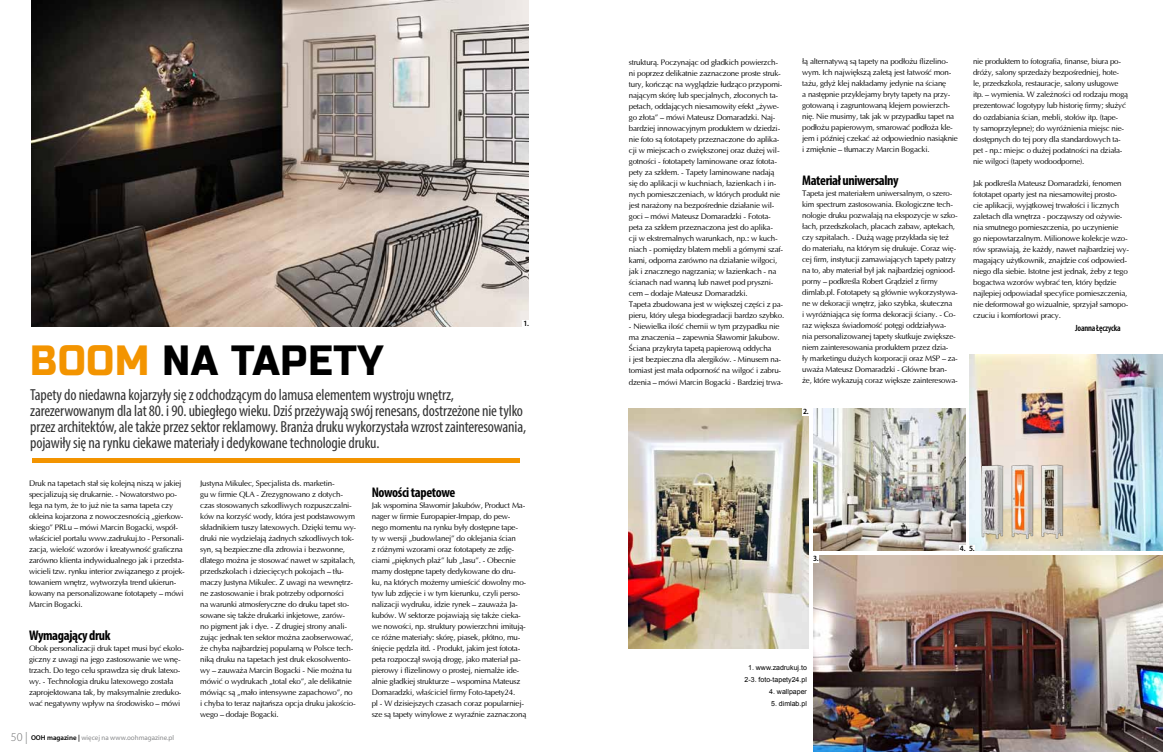
<style>
.page{position:relative;width:1163px;height:752px;background:#fff}
.page>*{position:absolute;margin:0;border:0;box-sizing:border-box;transform-origin:0 0}
.t1{font:42px "Russo One";letter-spacing:.025em;color:#000;scale:.9 1}
.t2{font:condensed 16px/16px "Myriad Pro";letter-spacing:-.01em;color:#333}
.t3{font:700 condensed 14px "Myriad Pro";letter-spacing:-.025em;color:#000}
.t4{font:600 condensed 9px "Myriad Pro";letter-spacing:-.025em;color:#000}
.t5{font:8px/11px "Ottawa";letter-spacing:-.025em;color:#000}
.t6{font:600 semi-condensed 8px "Myriad Pro";color:#000}
.t7{font:7px/12px "Arial";color:#000;text-align:center}
.t8{font:7px "Myriad Pro";color:#87888a}
.s1{color:#f39400}
.s2{font-weight:300;font-size:12px;color:#707172}
.s3{font-weight:600;color:#000}
</style>
<div class="page">
<img style="left:813px;top:408px;width:151px;height:142px">
<img style="left:628px;top:408px;width:180px;height:240px">
<img style="left:813px;top:555px;width:349px;height:196px">
<img style="left:969px;top:354px;width:193px;height:196px">
<div style="left:802px;top:408px;width:6px;height:7px;background:#fff"></div>
<div style="left:812px;top:554px;width:6px;height:8px;background:#fff"></div>
<div style="left:958px;top:544px;width:7px;height:8px;background:#fff"></div>
<div style="left:968px;top:544px;width:6px;height:8px;background:#fff"></div>
<img style="left:976px;top:458px;width:92px;height:85px">
<img style="left:32px;top:0;width:496px;height:326px">
<div style="left:32px;top:458px;width:487px;height:5px;background:#f39400"></div>
<div style="left:522px;top:320px;width:7px;height:8px;background:#fff"></div>
<h1 class="t1" style="left:30px;top:336px;width:393px"><span class="s1">BOOM</span> NA TAPETY</h1>
<p class="t6" style="left:523px;top:319px;width:7px">1.</p>
<p class="t2" style="left:30px;top:386px;width:497px">Tapety do niedawna kojarzyły się z odchodzącym do lamusa elementem wystroju wnętrz, zarezerwowanym dla lat 80. i 90. ubiegłego wieku. Dziś przeżywają swój renesans, dostrzeżone nie tylko przez architektów, ale także przez sektor reklamowy. Branża druku wykorzystała wzrost zainteresowania, pojawiły się na rynku ciekawe materiały i dedykowane technologie druku.</p>
<p class="t5" style="left:29px;top:477px;width:157px">Druk na tapetach stał się kolejną niszą w jakiej specjalizują się drukarnie. - Nowatorstwo po&shy;lega na tym, że to już nie ta sama tapeta czy okleina kojarzona z nowoczesnością „gierkow&shy;skiego” PRLu – mówi Marcin Bogacki, współ&shy;właściciel portalu www.zadrukuj.to - Personali&shy;zacja, wielość wzorów i kreatywność graficzna zarówno klienta indywidualnego jak i przedsta&shy;wicieli tzw. rynku interior związanego z projek&shy;towaniem wnętrz, wytworzyła trend ukierun&shy;kowany na personalizowane fototapety – mówi Marcin Bogacki.</p>
<h3 class="t3" style="left:29px;top:626px;width:83px">Wymagający druk</h3>
<p class="t5" style="left:29px;top:642px;width:156px">Obok personalizacji druk tapet musi być ekolo&shy;giczny z uwagi na jego zastosowanie we wnę&shy;trzach. Do tego celu sprawdza się druk latexo&shy;wy. - Technologia druku latexowego została zaprojektowana tak, by maksymalnie zreduko&shy;wać negatywny wpływ na środowisko – mówi</p>
<p class="t5" style="left:200px;top:477px;width:157px">Justyna Mikulec, Specjalista ds. marketin-<br>gu w firmie QLA - Zrezygnowano z dotych&shy;czas stosowanych szkodliwych rozpuszczalni&shy;ków na korzyść wody, która jest podstawowym składnikiem tuszy latexowych. Dzięki temu wy&shy;druki nie wydzielają żadnych szkodliwych tok&shy;syn, są bezpieczne dla zdrowia i bezwonne, dlatego można je stosować nawet w szpitalach, przedszkolach i dziecięcych pokojach – tłu&shy;maczy Justyna Mikulec. Z uwagi na wewnętrz&shy;ne zastosowanie i brak potrzeby odporności<br>na warunki atmosferyczne do druku tapet sto&shy;sowane się także drukarki inkjetowe, zarów-<br>no pigment jak i dye. - Z drugiej strony anali&shy;zując jednak ten sektor można zaobserwować, że chyba najbardziej popularną w Polsce tech&shy;niką druku na tapetach jest druk ekosolwento&shy;wy – zauważa Marcin Bogacki - Nie można tu mówić o wydrukach „total eko”, ale delikatnie mówiąc są „mało intensywne zapachowo”, no i chyba to teraz najtańsza opcja druku jakościo&shy;wego – dodaje Bogacki.</p>
<h3 class="t3" style="left:371px;top:483px;width:85px">Nowości tapetowe</h3>
<p class="t5" style="left:371px;top:499px;width:156px">Jak wspomina Sławomir Jakubów, Product Ma&shy;nager w firmie Europapier-Impap, do pew&shy;nego momentu na rynku były dostępne tape-<br>ty w wersji „budowlanej” do oklejania ścian<br>z różnymi wzorami oraz fototapety ze zdję&shy;ciami „pięknych plaż” lub „lasu”. - Obecnie mamy dostępne tapety dedykowane do dru&shy;ku, na których możemy umieścić dowolny mo&shy;tyw lub zdjęcie i w tym kierunku, czyli perso&shy;nalizacji wydruku, idzie rynek – zauważa Ja&shy;kubów. W sektorze pojawiają się także cieka&shy;we nowości, np. struktury powierzchni imitują&shy;ce różne materiały: skórę, piasek, płótno, mu&shy;śnięcie pędzla itd. - Produkt, jakim jest fotota&shy;peta rozpoczął swoją drogę, jako materiał pa&shy;pierowy i flizelinowy o prostej, niemalże ide&shy;alnie gładkiej strukturze – wspomina Mateusz Domaradzki, właściciel firmy Foto-tapety24.<br>pl - W dzisiejszych czasach coraz popularniej&shy;sze są tapety winylowe z wyraźnie zaznaczoną</p>
<p class="t8" style="left:11px;top:732px;width:165px"><span class="s2">50 |</span> <span class="s3">OOH magazine |</span> więcej na www.oohmagazine.pl</p>
<p class="t5" style="left:628px;top:57px;width:157px">strukturą. Poczynając od gładkich powierzch&shy;ni poprzez delikatnie zaznaczone proste struk&shy;tury, kończąc na wyglądzie łudząco przypomi&shy;nającym skórę lub specjalnych, złoconych ta&shy;petach, oddających niesamowity efekt „żywe&shy;go złota” – mówi Mateusz Domaradzki. Naj&shy;bardziej innowacyjnym produktem w dziedzi&shy;nie foto są fototapety przeznaczone do aplika&shy;cji w miejscach o zwiększonej oraz dużej wil&shy;gotności - fototapety laminowane oraz fotota&shy;pety za szkłem. - Tapety laminowane nadają się do aplikacji w kuchniach, łazienkach i in&shy;nych pomieszczeniach, w których produkt nie jest narażony na bezpośrednie działanie wil&shy;goci – mówi Mateusz Domaradzki - Fotota&shy;peta za szkłem przeznaczona jest do aplika-<br>cji w ekstremalnych warunkach, np.: w kuch&shy;niach - pomiędzy blatem mebli a górnymi szaf&shy;kami, odporna zarówno na działanie wilgoci, jak i znacznego nagrzania; w łazienkach - na ścianach nad wanną lub nawet pod pryszni&shy;cem – dodaje Mateusz Domaradzki.<br>Tapeta zbudowana jest w większej części z pa&shy;pieru, który ulega biodegradacji bardzo szybko.</p>
<p class="t5" style="left:628px;top:321px;width:156px">- Niewielka ilość chemii w tym przypadku nie ma znaczenia – zapewnia Sławomir Jakubow.<br>Ściana przykryta tapetą papierową oddycha<br>i jest bezpieczna dla alergików. - Minusem na&shy;tomiast jest mała odporność na wilgoć i zabru&shy;dzenia – mówi Marcin Bogacki - Bardziej trwa-</p>
<p class="t5" style="left:802px;top:56px;width:157px">łą alternatywą są tapety na podłożu flizelino&shy;wym. Ich największą zaletą jest łatwość mon&shy;tażu, gdyż klej nakładamy jedynie na ścianę<br>a następnie przyklejamy bryty tapety na przy&shy;gotowaną i zagruntowaną klejem powierzch&shy;nię. Nie musimy, tak jak w przypadku tapet na podłożu papierowym, smarować podłoża kle&shy;jem i później czekać aż odpowiednio nasiąknie i zmięknie – tłumaczy Marcin Bogacki.</p>
<h3 class="t3" style="left:802px;top:171px;width:98px">Materiał uniwersalny</h3>
<p class="t5" style="left:802px;top:188px;width:157px">Tapeta jest materiałem uniwersalnym, o szero&shy;kim spectrum zastosowania. Ekologiczne tech&shy;nologie druku pozwalają na ekspozycje w szko&shy;łach, przedszkolach, placach zabaw, aptekach, czy szpitalach. - Dużą wagę przykłada się też do materiału, na którym się drukuje. Coraz wię&shy;cej firm, instytucji zamawiających tapety patrzy na to, aby materiał był jak najbardziej ogniood&shy;porny – podkreśla Robert Grądziel z firmy dimlab.pl. Fototapety są głównie wykorzystywa&shy;ne w dekoracji wnętrz, jako szybka, skuteczna<br>i wyróżniająca się forma dekoracji ściany. - Co&shy;raz większa świadomość potęgi oddziaływa&shy;nia personalizowanej tapety skutkuje zwiększe&shy;niem zainteresowania produktem przez dzia-<br>ły marketingu dużych korporacji oraz MSP – za&shy;uważa Mateusz Domaradzki - Główne bran&shy;że, które wykazują coraz większe zainteresowa-</p>
<p class="t6" style="left:803px;top:407px;width:7px">2.</p>
<p class="t5" style="left:972px;top:56px;width:156px">nie produktem to fotografia, finanse, biura po&shy;dróży, salony sprzedaży bezpośredniej, hote&shy;le, przedszkola, restauracje, salony usługowe itp. – wymienia. W zależności od rodzaju mogą prezentować logotypy lub historię firmy; służyć do ozdabiania ścian, mebli, stołów itp. (tape-<br>ty samoprzylepne); do wyróżnienia miejsc nie&shy;dostępnych do tej pory dla standardowych ta&shy;pet - np.: miejsc o dużej podatności na działa&shy;nie wilgoci (tapety wodoodporne).</p>
<p class="t5" style="left:972px;top:177px;width:157px">Jak podkreśla Mateusz Domaradzki, fenomen fototapet oparty jest na niesamowitej prosto&shy;cie aplikacji, wyjątkowej trwałości i licznych zaletach dla wnętrza - począwszy od ożywie&shy;nia smutnego pomieszczenia, po uczynienie<br>go niepowtarzalnym. Milionowe kolekcje wzo&shy;rów sprawiają, że każdy, nawet najbardziej wy&shy;magający użytkownik, znajdzie coś odpowied&shy;niego dla siebie. Istotne jest jednak, żeby z tego bogactwa wzorów wybrać ten, który będzie najlepiej odpowiadał specyfice pomieszczenia, nie deformował go wizualnie, sprzyjał samopo&shy;czuciu i komfortowi pracy.</p>
<p class="t4" style="left:1075px;top:322px;width:47px">Joanna Łęczycka</p>
<p class="t6" style="left:813px;top:553px;width:7px">3.</p>
<p class="t6" style="left:959px;top:543px;width:16px">4. 5.</p>
<p class="t7" style="left:744px;top:661px;width:64px">1. www.zadrukuj.to<br>2-3. foto-tapety24.pl</p>
<p class="t7" style="left:769px;top:685px;width:39px">4. wallpaper</p>
<p class="t7" style="left:771px;top:697px;width:37px">5. dimlab.pl</p>
</div>
